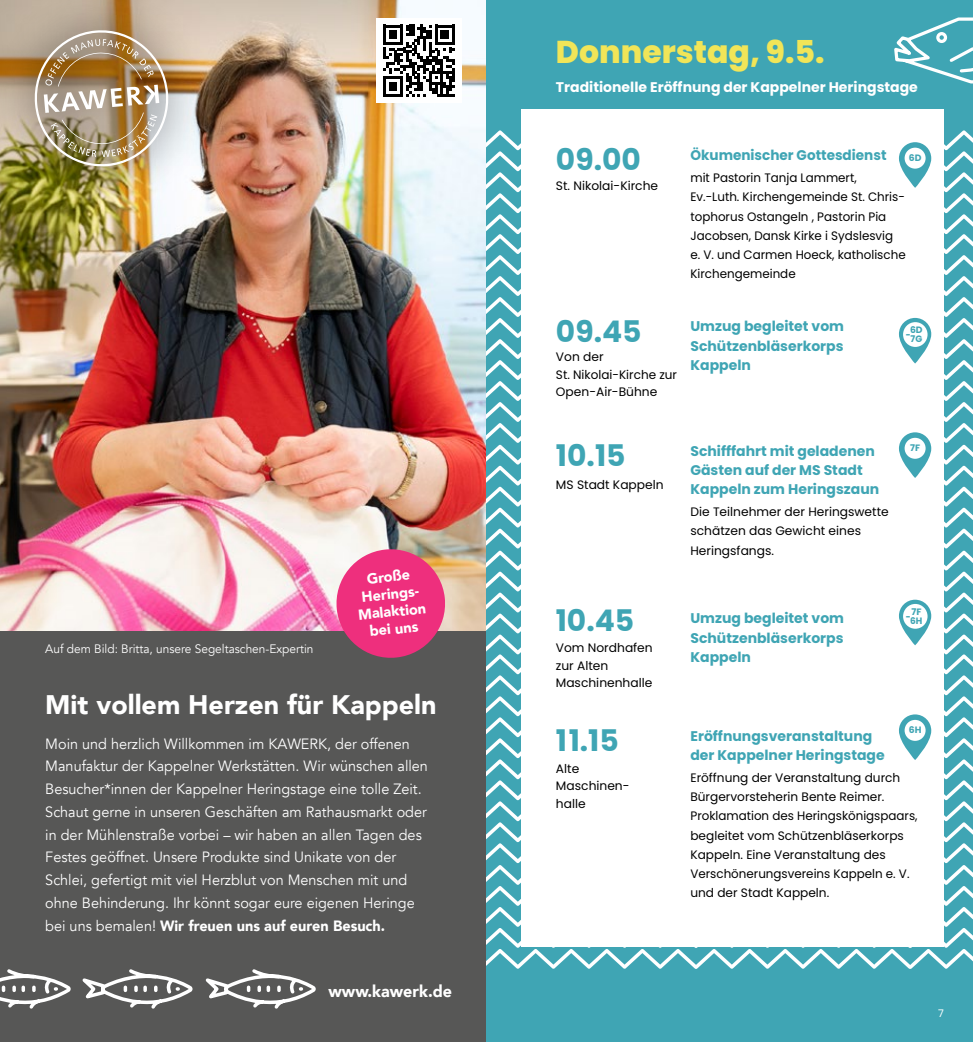
<style>
.page{position:relative;width:973px;height:1042px;background:#fff}
.page>*{position:absolute;margin:0;border:0;box-sizing:border-box;transform-origin:0 0}
.t1{font:800 31.5px "Poppins";color:#f1e558}
.t2{font:700 29.75px "Poppins";color:#3fa5b4}
.t3{font:900 26.78px "Avenir";color:#fff}
.t4{font:900 16.62px "Avenir";color:#fff}
.t5{font:14.88px/22.8px "Avenir";color:#fff}
.t6{font:900 14.53px/17.5px "Avenir";color:#fff;text-align:center}
.t7{font:700 14px/19.2px "Poppins";color:#3fa5b4;text-align:justify}
.t8{font:700 14px "Poppins";color:#fff}
.t9{font:12.25px/19.2px "Poppins";color:#000}
.t10{font:12.25px "Avenir";color:#fff}
.t11{font:10.5px "Poppins";color:#fff}
.t12{font:700 9.28px/8.8px "Poppins";color:#3fa5b4}
.t13{font:700 9.28px "Poppins";color:#3fa5b4;scale:.92 1}
.s1{font-weight:900}
</style>
<div class="page">
<div style="left:0;top:0;width:486px;height:1042px;background:#575756"></div>
<img style="left:0;top:0;width:486px;height:631px">
<div style="left:376px;top:18px;width:85px;height:85px;background:#fff"></div>
<svg style="left:383px;top:25px;width:71px;height:71px"></svg>
<svg style="left:0;top:969px;width:316px;height:40px"></svg>
<div style="left:0;top:0;width:210px;height:209px;background:#000;opacity:.75"></div>
<img style="left:33px;top:29px;width:136px;height:139px">
<svg style="left:333px;top:546px;width:115px;height:112px;background:#db4f84"></svg>
<div style="left:486px;top:100px;width:486px;height:942px;background:#3fa5b4"></div>
<div style="left:521px;top:110px;width:422px;height:837px;background:#fff"></div>
<div style="left:486px;top:0;width:486px;height:104px;background:#3fa5b4"></div>
<svg style="left:486px;top:130px;width:486px;height:839px"></svg>
<div style="left:902px;top:604px;width:25px;height:25px;background:#fff;border-radius:50%"></div>
<svg style="left:894px;top:17px;width:78px;height:67px"></svg>
<p class="t6" style="left:353px;top:571px;width:70px;rotate:-6deg">Große<br>Herings-<br>Malaktion bei uns</p>
<p class="t10" style="left:45px;top:641px;width:269px">Auf dem Bild: Britta, unsere Segeltaschen-Expertin</p>
<h3 class="t3" style="left:45px;top:682px;width:392px">Mit vollem Herzen für Kappeln</h3>
<p class="t5" style="left:45px;top:732px;width:384px">Moin und herzlich Willkommen im KAWERK, der offenen Manufaktur der Kappelner Werkstätten. Wir wünschen allen Besucher*innen der Kappelner Heringstage eine tolle Zeit.<br>Schaut gerne in unseren Geschäften am Rathausmarkt oder in der Mühlenstraße vorbei – wir haben an allen Tagen des Festes geöffnet. Unsere Produkte sind Unikate von der Schlei, gefertigt mit viel Herzblut von Menschen mit und ohne Behinderung. Ihr könnt sogar eure eigenen Heringe bei uns bemalen! <span class="s1">Wir freuen uns auf euren Besuch.</span></p>
<h3 class="t4" style="left:328px;top:977px;width:125px">www.kawerk.de</h3>
<h1 class="t1" style="left:556px;top:34px;width:270px">Donnerstag, 9.5.</h1>
<p class="t8" style="left:556px;top:79px;width:363px">Traditionelle Eröffnung der Kappelner Heringstage</p>
<h2 class="t2" style="left:556px;top:142px;width:86px">09.00</h2>
<p class="t9" style="left:556px;top:176px;width:104px">St. Nikolai-Kirche</p>
<h2 class="t2" style="left:556px;top:315px;width:87px">09.45</h2>
<p class="t9" style="left:556px;top:348px;width:122px;line-height:17.5px">Von der<br>St. Nikolai-Kirche zur<br>Open-Air-Bühne</p>
<p class="t7" style="left:690px;top:146px;width:197px">Ökumenischer Gottesdienst</p>
<p class="t9" style="left:690px;top:168px;width:217px">mit Pastorin Tanja Lammert,<br>Ev.-Luth. Kirchengemeinde St. Chris&shy;tophorus Ostangeln , Pastorin Pia<br>Jacobsen, Dansk Kirke i Sydslesvig e. V. und Carmen Hoeck, katholische<br>Kirchengemeinde</p>
<p class="t7" style="left:690px;top:317px;width:155px">Umzug begleitet vom Schützenbläserkorps Kappeln</p>
<p class="t12" style="left:908px;top:154px;width:14px">6D</p>
<p class="t12" style="left:909px;top:325px;width:14px">6D<br>7G</p>
<p class="t13" style="left:905px;top:329px;width:7px">-</p>
<h2 class="t2" style="left:556px;top:439px;width:71px">10.15</h2>
<p class="t9" style="left:556px;top:475px;width:109px">MS Stadt Kappeln</p>
<p class="t7" style="left:690px;top:441px;width:190px;text-align:left">Schifffahrt mit geladenen<br>Gästen auf der MS Stadt<br>Kappeln zum Heringszaun</p>
<p class="t9" style="left:690px;top:502px;width:200px">Die Teilnehmer der Heringswette schätzen das Gewicht eines<br>Heringsfangs.</p>
<p class="t12" style="left:909px;top:444px;width:11px">7F</p>
<h2 class="t2" style="left:555px;top:603px;width:80px">10.45</h2>
<p class="t9" style="left:555px;top:639px;width:98px;line-height:17.5px">Vom Nordhafen zur Alten<br>Maschinenhalle</p>
<h2 class="t2" style="left:556px;top:723px;width:64px">11.15</h2>
<p class="t9" style="left:556px;top:760px;width:75px;line-height:17.5px">Alte<br>Maschinen&shy;halle</p>
<p class="t7" style="left:690px;top:609px;width:155px">Umzug begleitet vom Schützenbläserkorps Kappeln</p>
<p class="t12" style="left:910px;top:607px;width:14px">7F<br>6H</p>
<p class="t13" style="left:905px;top:611px;width:7px">-</p>
<p class="t12" style="left:908px;top:726px;width:14px">6H</p>
<p class="t7" style="left:690px;top:726px;width:196px">Eröffnungsveranstaltung der Kappelner Heringstage</p>
<p class="t9" style="left:690px;top:768px;width:229px">Eröffnung der Veranstaltung durch Bürgervorsteherin Bente Reimer.<br>Proklamation des Heringskönigspaars, begleitet vom Schützenbläserkorps Kappeln. Eine Veranstaltung des Verschönerungsvereins Kappeln e. V. und der Stadt Kappeln.</p>
<p class="t11" style="left:938px;top:1007px;width:7px">7</p>
</div>
